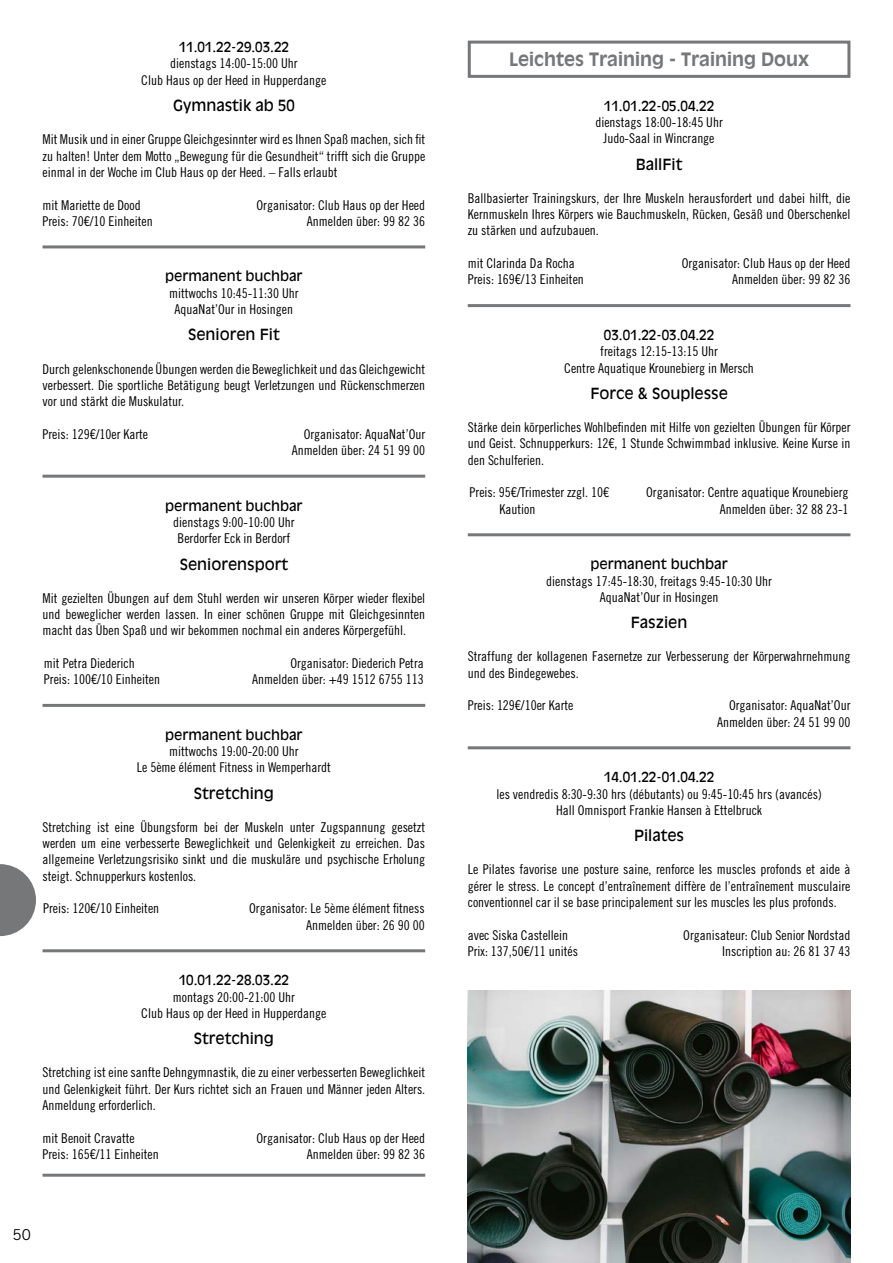
<style>
.page{position:relative;width:893px;height:1263px;background:#fff}
.page>*{position:absolute;margin:0;border:0;box-sizing:border-box;transform-origin:0 0}
.t1{font:700 18px "Antique Olive";color:#757779}
.t2{font:15px "Antique Olive";color:#000}
.t3{font:15px "Trade Gothic LT Std";color:#000}
.t4{font:13.5px/16.2px "Trade Gothic LT Std Cn 18";color:#000;text-align:center}
.t5{font:13.5px "Antique Olive";color:#000}
</style>
<div class="page">
<hr style="left:43px;top:245px;width:382px;height:3px;background:#757779">
<hr style="left:43px;top:475px;width:382px;height:3px;background:#757779">
<hr style="left:43px;top:704px;width:382px;height:3px;background:#757779">
<hr style="left:43px;top:949px;width:382px;height:3px;background:#757779">
<div style="left:468px;top:41px;width:382px;height:37px;border:3px solid #757779"></div>
<hr style="left:468px;top:304px;width:382px;height:3px;background:#757779">
<hr style="left:468px;top:533px;width:382px;height:3px;background:#757779">
<hr style="left:468px;top:746px;width:382px;height:3px;background:#757779">
<img style="left:468px;top:990px;width:382px;height:273px">
<hr style="left:43px;top:1174px;width:382px;height:3px;background:#757779">
<svg style="left:0;top:864px;width:36px;height:72px"></svg>
<p class="t5" style="left:179px;top:39px;width:112px">11.01.22-29.03.22</p>
<p class="t4" style="left:141px;top:55px;width:187px">dienstags 14:00-15:00 Uhr<br>Club Haus op der Heed in Hupperdange</p>
<p class="t2" style="left:173px;top:97px;width:123px">GYMNASTIK AB 50</p>
<p class="t4" style="left:43px;top:131px;width:384px;text-align:justify">Mit Musik und in einer Gruppe Gleichgesinnter wird es Ihnen Spaß machen, sich fit zu halten! Unter dem Motto „Bewegung für die Gesundheit“ trifft sich die Gruppe einmal in der Woche im Club Haus op der Heed. – Falls erlaubt</p>
<p class="t4" style="left:43px;top:196px;width:112px;text-align:left">mit Mariette de Dood<br>Preis: 70€/10 Einheiten</p>
<p class="t4" style="left:257px;top:196px;width:170px;text-align:right">Organisator: Club Haus op der Heed<br>Anmelden über: 99 82 36</p>
<p class="t5" style="left:165px;top:268px;width:139px">PERMANENT BUCHBAR</p>
<p class="t4" style="left:169px;top:285px;width:131px">mittwochs 10:45-11:30 Uhr<br>AquaNat’Our in Hosingen</p>
<p class="t2" style="left:188px;top:326px;width:93px">SENIOREN FIT</p>
<p class="t4" style="left:43px;top:361px;width:384px;text-align:justify">Durch gelenkschonende Übungen werden die Beweglichkeit und das Gleichgewicht verbessert. Die sportliche Betätigung beugt Verletzungen und Rückenschmerzen vor und stärkt die Muskulatur.</p>
<p class="t4" style="left:43px;top:426px;width:107px">Preis: 129€/10er Karte</p>
<p class="t4" style="left:292px;top:426px;width:135px;text-align:right">Organisator: AquaNat’Our<br>Anmelden über: 24 51 99 00</p>
<p class="t5" style="left:165px;top:498px;width:139px">PERMANENT BUCHBAR</p>
<p class="t4" style="left:173px;top:514px;width:123px">dienstags 9:00-10:00 Uhr<br>Berdorfer Eck in Berdorf</p>
<p class="t2" style="left:180px;top:555px;width:110px">SENIORENSPORT</p>
<p class="t4" style="left:43px;top:590px;width:384px;text-align:justify">Mit gezielten Übungen auf dem Stuhl werden wir unseren Körper wieder flexibel und beweglicher werden lassen. In einer schönen Gruppe mit Gleichgesinnten macht das Üben Spaß und wir bekommen nochmal ein anderes Körpergefühl.</p>
<p class="t4" style="left:44px;top:655px;width:118px;text-align:left">mit Petra Diederich<br>Preis: 100€/10 Einheiten</p>
<p class="t4" style="left:252px;top:655px;width:173px;text-align:right">Organisator: Diederich Petra<br>Anmelden über: +49 1512 6755 113</p>
<p class="t5" style="left:165px;top:727px;width:139px">PERMANENT BUCHBAR</p>
<p class="t4" style="left:137px;top:743px;width:195px">mittwochs 19:00-20:00 Uhr<br>Le 5ème élément Fitness in Wemperhardt</p>
<p class="t2" style="left:194px;top:784px;width:82px">STRETCHING</p>
<p class="t4" style="left:43px;top:819px;width:384px;text-align:justify">Stretching ist eine Übungsform bei der Muskeln unter Zugspannung gesetzt werden um eine verbesserte Beweglichkeit und Gelenkigkeit zu erreichen. Das allgemeine Verletzungsrisiko sinkt und die muskuläre und psychische Erholung steigt. Schnupperkurs kostenlos.</p>
<p class="t4" style="left:43px;top:900px;width:118px">Preis: 120€/10 Einheiten</p>
<p class="t4" style="left:249px;top:900px;width:177px;text-align:right">Organisator: Le 5ème élément fitness<br>Anmelden über: 26 90 00</p>
<p class="t5" style="left:179px;top:972px;width:112px">10.01.22-28.03.22</p>
<p class="t4" style="left:141px;top:988px;width:187px">montags 20:00-21:00 Uhr<br>Club Haus op der Heed in Hupperdange</p>
<p class="t2" style="left:194px;top:1030px;width:82px">STRETCHING</p>
<p class="t4" style="left:43px;top:1064px;width:384px;text-align:justify">Stretching ist eine sanfte Dehngymnastik, die zu einer verbesserten Beweglichkeit und Gelenkigkeit führt. Der Kurs richtet sich an Frauen und Männer jeden Alters.<br>Anmeldung erforderlich.</p>
<p class="t4" style="left:43px;top:1129px;width:118px;text-align:left">mit Benoit Cravatte<br>Preis: 165€/11 Einheiten</p>
<p class="t4" style="left:257px;top:1129px;width:170px;text-align:right">Organisator: Club Haus op der Heed<br>Anmelden über: 99 82 36</p>
<p class="t3" style="left:13px;top:1225px;width:20px">50</p>
<h1 class="t1" style="left:509px;top:49px;width:302px">Leichtes Training - Training Doux</h1>
<p class="t5" style="left:604px;top:98px;width:112px">11.01.22-05.04.22</p>
<p class="t4" style="left:595px;top:114px;width:129px">dienstags 18:00-18:45 Uhr<br>Judo-Saal in Wincrange</p>
<p class="t2" style="left:636px;top:155px;width:48px">BALLFIT</p>
<p class="t4" style="left:468px;top:190px;width:384px;text-align:justify">Ballbasierter Trainingskurs, der Ihre Muskeln herausfordert und dabei hilft, die Kernmuskeln Ihres Körpers wie Bauchmuskeln, Rücken, Gesäß und Oberschenkel zu stärken und aufzubauen.</p>
<p class="t4" style="left:468px;top:255px;width:118px;text-align:left">mit Clarinda Da Rocha<br>Preis: 169€/13 Einheiten</p>
<p class="t4" style="left:682px;top:255px;width:170px;text-align:right">Organisator: Club Haus op der Heed<br>Anmelden über: 99 82 36</p>
<p class="t5" style="left:604px;top:327px;width:112px">03.01.22-03.04.22</p>
<p class="t4" style="left:564px;top:343px;width:191px">freitags 12:15-13:15 Uhr<br>Centre Aquatique Krounebierg in Mersch</p>
<p class="t2" style="left:590px;top:385px;width:139px">FORCE &amp; SOUPLESSE</p>
<p class="t4" style="left:468px;top:419px;width:384px;text-align:justify">Stärke dein körperliches Wohlbefinden mit Hilfe von gezielten Übungen für Körper und Geist. Schnupperkurs: 12€, 1 Stunde Schwimmbad inklusive. Keine Kurse in den Schulferien.</p>
<p class="t4" style="left:500px;top:484px;width:111px;text-align:left;text-indent:-30px">Preis: 95€/Trimester zzgl. 10€<br>Kaution</p>
<p class="t4" style="left:646px;top:484px;width:204px;text-align:right">Organisator: Centre aquatique Krounebierg<br>Anmelden über: 32 88 23-1</p>
<p class="t5" style="left:590px;top:556px;width:139px">PERMANENT BUCHBAR</p>
<p class="t4" style="left:546px;top:572px;width:227px">dienstags 17:45-18:30, freitags 9:45-10:30 Uhr<br>AquaNat’Our in Hosingen</p>
<p class="t2" style="left:631px;top:614px;width:58px">FASZIEN</p>
<p class="t4" style="left:468px;top:648px;width:384px;text-align:left">Straffung der kollagenen Fasernetze zur Verbesserung der Körperwahrnehmung und des Bindegewebes.</p>
<p class="t4" style="left:468px;top:697px;width:107px">Preis: 129€/10er Karte</p>
<p class="t4" style="left:717px;top:697px;width:135px;text-align:right">Organisator: AquaNat’Our<br>Anmelden über: 24 51 99 00</p>
<p class="t5" style="left:604px;top:769px;width:112px">14.01.22-01.04.22</p>
<p class="t4" style="left:496px;top:785px;width:327px">les vendredis 8:30-9:30 hrs (débutants) ou 9:45-10:45 hrs (avancés)<br>Hall Omnisport Frankie Hansen à Ettelbruck</p>
<p class="t2" style="left:634px;top:827px;width:51px">PILATES</p>
<p class="t4" style="left:468px;top:861px;width:384px;text-align:justify">Le Pilates favorise une posture saine, renforce les muscles profonds et aide à gérer le stress. Le concept d’entraînement diffère de l’entraînement musculaire conventionnel car il se base principalement sur les muscles les plus profonds.</p>
<p class="t4" style="left:468px;top:926px;width:112px;text-align:left">avec Siska Castellein<br>Prix: 137,50€/11 unités</p>
<p class="t4" style="left:683px;top:926px;width:169px;text-align:right">Organisateur: Club Senior Nordstad<br>Inscription au: 26 81 37 43</p>
</div>
